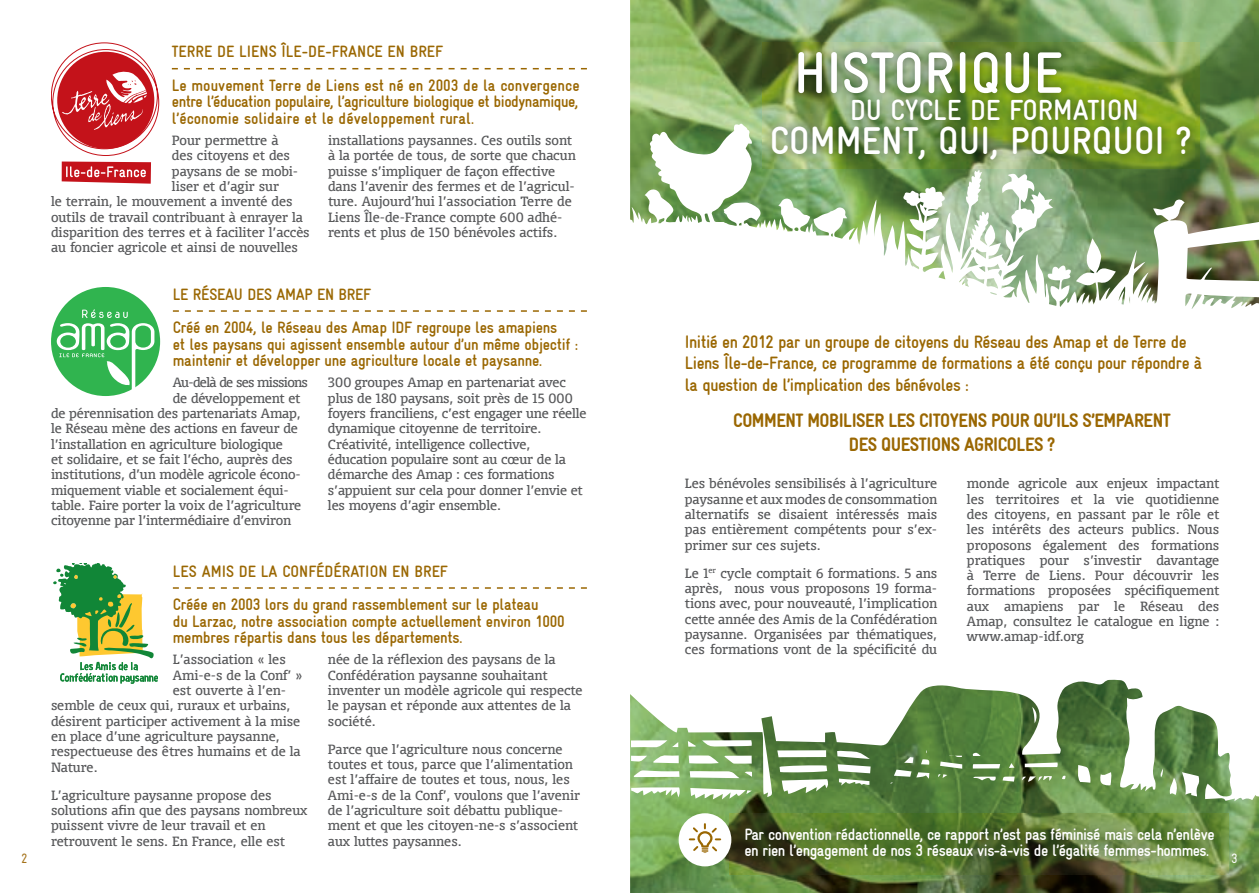
<style>
.page{position:relative;width:1259px;height:893px;background:#fff}
.page>*{position:absolute;margin:0;border:0;box-sizing:border-box;transform-origin:0 0}
.t1{font:700 condensed 58.5px "Gravur";color:#fff}
.t2{font:700 condensed 39px "Gravur";color:#fff}
.t3{font:700 condensed 29.25px "Gravur";color:#fff}
.t4{font:900 condensed 19.5px/23.4px "Gravur";letter-spacing:-.025em;color:#9a6702;text-align:center}
.t5{font:700 condensed 18px/21.6px "Gravur";letter-spacing:-.025em;color:#9a6702}
.t6{font:700 condensed 16.5px/33.5px "Gravur";letter-spacing:-.015em;color:#9a6702}
.t7{font:700 condensed 16.5px/16.5px "Gravur";letter-spacing:-.03em;color:#fff}
.t8{font:condensed 13.5px "Gravur";color:#a4721a}
.t9{font:condensed 13.5px "Gravur";color:#fff}
.t10{font:12.75px/15.3px "Olsen LF";letter-spacing:-.01em;color:#57585a}
.t11{font:12.75px "Olsen LF";letter-spacing:-.05em;color:#57585a}
</style>
<div class="page">
<img style="left:630px;top:0;width:629px;height:893px">
<img style="left:762px;top:43px;width:437px;height:80px">
<svg style="left:630px;top:123px;width:629px;height:678px"></svg>
<svg style="left:1032px;top:707px;width:6px;height:16px"></svg>
<svg style="left:633px;top:770px;width:46px;height:7px"></svg>
<svg style="left:631px;top:787px;width:49px;height:10px"></svg>
<svg style="left:631px;top:740px;width:47px;height:7px"></svg>
<svg style="left:689px;top:771px;width:63px;height:7px"></svg>
<svg style="left:839px;top:779px;width:30px;height:6px"></svg>
<svg style="left:779px;top:765px;width:48px;height:8px"></svg>
<svg style="left:890px;top:750px;width:40px;height:34px"></svg>
<svg style="left:837px;top:751px;width:33px;height:22px"></svg>
<svg style="left:690px;top:788px;width:62px;height:11px"></svg>
<svg style="left:688px;top:741px;width:7px;height:6px"></svg>
<svg style="left:777px;top:750px;width:49px;height:7px"></svg>
<svg style="left:688px;top:755px;width:63px;height:9px"></svg>
<svg style="left:782px;top:779px;width:47px;height:15px"></svg>
<svg style="left:53px;top:563px;width:105px;height:121px"></svg>
<svg style="left:172px;top:68px;width:415px;height:1px"></svg>
<svg style="left:173px;top:310px;width:414px;height:2px"></svg>
<svg style="left:173px;top:587px;width:414px;height:2px"></svg>
<svg style="left:51px;top:43px;width:108px;height:113px"></svg>
<svg style="left:62px;top:162px;width:89px;height:22px;background:#d04349"></svg>
<div style="left:51px;top:287px;width:109px;height:109px;background:#30b44f;border-radius:50%"></div>
<svg style="left:57px;top:309px;width:97px;height:81px"></svg>
<img style="left:730px;top:814px;width:499px;height:61px">
<div style="left:678px;top:813px;width:53px;height:53px;background:#fff;border-radius:50%"></div>
<svg style="left:689px;top:823px;width:32px;height:30px"></svg>
<p class="t6" style="left:172px;top:35px;width:409px">TERRE DE LIENS ÎLE-DE-FRANCE EN BREF<br>Le mouvement Terre de Liens est né en 2003 de la convergence</p>
<p class="t6" style="left:172px;top:93px;width:408px;line-height:16.5px">entre l’éducation populaire, l’agriculture biologique et biodynamique, l’économie solidaire et le développement rural.</p>
<p class="t10" style="left:172px;top:133px;width:108px">Pour permettre à</p>
<p class="t10" style="left:172px;top:148px;width:120px">des citoyens et des</p>
<p class="t10" style="left:172px;top:163px;width:128px">paysans de se mobi-</p>
<p class="t10" style="left:172px;top:178px;width:109px">liser et d’agir sur</p>
<p class="t10" style="left:51px;top:194px;width:243px">le terrain, le mouvement a inventé des</p>
<p class="t10" style="left:51px;top:209px;width:253px">outils de travail contribuant à enrayer la</p>
<p class="t10" style="left:51px;top:224px;width:260px">disparition des terres et à faciliter l’accès</p>
<p class="t10" style="left:51px;top:240px;width:248px">au foncier agricole et ainsi de nouvelles</p>
<p class="t10" style="left:328px;top:133px;width:249px">installations paysannes. Ces outils sont à la portée de tous, de sorte que chacun puisse s’impliquer de façon effective dans l’avenir des fermes et de l’agricul&shy;ture. Aujourd’hui l’association Terre de Liens Île-de-France compte 600 adhé&shy;rents et plus de 150 bénévoles actifs.</p>
<h1 class="t1" style="left:794px;top:40px;width:270px">HISTORIQUE</h1>
<h2 class="t2" style="left:770px;top:119px;width:423px">COMMENT, QUI, POURQUOI ?</h2>
<h3 class="t3" style="left:850px;top:94px;width:290px">DU CYCLE DE FORMATION</h3>
<p class="t6" style="left:173px;top:277px;width:386px">LE RÉSEAU DES AMAP EN BREF<br>Créé en 2004, le Réseau des Amap IDF regroupe les amapiens</p>
<p class="t6" style="left:173px;top:336px;width:407px;line-height:16.5px">et les paysans qui agissent ensemble autour d’un même objectif : maintenir et développer une agriculture locale et paysanne.</p>
<h3 class="t5" style="left:685px;top:331px;width:519px">Initié en 2012 par un groupe de citoyens du Réseau des Amap et de Terre de<br>Liens Île-de-France, ce programme de formations a été conçu pour répondre à la question de l’implication des bénévoles :</h3>
<h3 class="t4" style="left:733px;top:409px;width:439px">COMMENT MOBILISER LES CITOYENS POUR QU’ILS S’EMPARENT<br>DES QUESTIONS AGRICOLES ?</h3>
<p class="t10" style="left:685px;top:476px;width:254px;text-align:justify">Les bénévoles sensibilisés à l’agriculture paysanne et aux modes de consommation alternatifs se disaient intéressés mais pas entièrement compétents pour s’ex&shy;primer sur ces sujets.</p>
<p class="t10" style="left:685px;top:565px;width:254px;text-align:justify">Le 1<sup>er</sup> cycle comptait 6 formations. 5 ans après, nous vous proposons 19 forma&shy;tions avec, pour nouveauté, l’implication cette année des Amis de la Confédération paysanne. Organisées par thématiques, ces formations vont de la spécificité du</p>
<p class="t11" style="left:173px;top:375px;width:137px">Au-delà de ses missions</p>
<p class="t10" style="left:173px;top:390px;width:129px">de développement et</p>
<p class="t10" style="left:51px;top:405px;width:251px">de pérennisation des partenariats Amap,</p>
<p class="t10" style="left:51px;top:421px;width:248px">le Réseau mène des actions en faveur de</p>
<p class="t10" style="left:51px;top:436px;width:233px">l’installation en agriculture biologique</p>
<p class="t10" style="left:51px;top:451px;width:243px">et solidaire, et se fait l’écho, auprès des</p>
<p class="t10" style="left:51px;top:467px;width:251px">institutions, d’un modèle agricole écono-</p>
<p class="t10" style="left:51px;top:482px;width:239px">miquement viable et socialement équi-</p>
<p class="t10" style="left:51px;top:497px;width:252px">table. Faire porter la voix de l’agriculture</p>
<p class="t10" style="left:51px;top:513px;width:242px">citoyenne par l’intermédiaire d’environ</p>
<p class="t10" style="left:328px;top:375px;width:260px">300 groupes Amap en partenariat avec plus de 180 paysans, soit près de 15 000 foyers franciliens, c’est engager une réelle dynamique citoyenne de territoire.<br>Créativité, intelligence collective, éducation populaire sont au cœur de la démarche des Amap : ces formations s’appuient sur cela pour donner l’envie et les moyens d’agir ensemble.</p>
<p class="t10" style="left:967px;top:476px;width:254px;text-align:justify">monde agricole aux enjeux impactant les territoires et la vie quotidienne des citoyens, en passant par le rôle et les intérêts des acteurs publics. Nous proposons également des formations pratiques pour s’investir davantage à Terre de Liens. Pour découvrir les formations proposées spécifiquement aux amapiens par le Réseau des Amap, consultez le catalogue en ligne : www.amap-idf.org</p>
<p class="t6" style="left:173px;top:554px;width:367px">LES AMIS DE LA CONFÉDÉRATION EN BREF<br>Créée en 2003 lors du grand rassemblement sur le plateau</p>
<p class="t6" style="left:173px;top:613px;width:393px;line-height:16.5px">du Larzac, notre association compte actuellement environ 1000 membres répartis dans tous les départements.</p>
<p class="t10" style="left:328px;top:652px;width:256px">née de la réflexion des paysans de la<br>Confédération paysanne souhaitant inventer un modèle agricole qui respecte le paysan et réponde aux attentes de la société.</p>
<p class="t10" style="left:328px;top:741px;width:253px">Parce que l’agriculture nous concerne toutes et tous, parce que l’alimentation est l’affaire de toutes et tous, nous, les Ami-e-s de la Conf’, voulons que l’avenir de l’agriculture soit débattu publique&shy;ment et que les citoyen-ne-s s’associent aux luttes paysannes.</p>
<p class="t10" style="left:173px;top:652px;width:114px">L’association « les</p>
<p class="t10" style="left:173px;top:667px;width:131px">Ami-e-s de la Conf’ »</p>
<p class="t10" style="left:173px;top:682px;width:115px">est ouverte à l’en-</p>
<p class="t10" style="left:51px;top:698px;width:241px">semble de ceux qui, ruraux et urbains,</p>
<p class="t10" style="left:51px;top:713px;width:251px">désirent participer activement à la mise</p>
<p class="t10" style="left:51px;top:728px;width:230px">en place d’une agriculture paysanne,</p>
<p class="t10" style="left:51px;top:744px;width:251px">respectueuse des êtres humains et de la</p>
<p class="t10" style="left:51px;top:759px;width:48px">Nature.</p>
<p class="t10" style="left:51px;top:787px;width:258px">L’agriculture paysanne propose des solutions afin que des paysans nombreux puissent vivre de leur travail et en retrouvent le sens. En France, elle est</p>
<p class="t7" style="left:744px;top:826px;width:472px">Par convention rédactionnelle, ce rapport n’est pas féminisé mais cela n’enlève en rien l’engagement de nos 3 réseaux vis-à-vis de l’égalité femmes-hommes.</p>
<p class="t8" style="left:21px;top:850px;width:8px">2</p>
<p class="t9" style="left:1231px;top:850px;width:8px">3</p>
</div>
